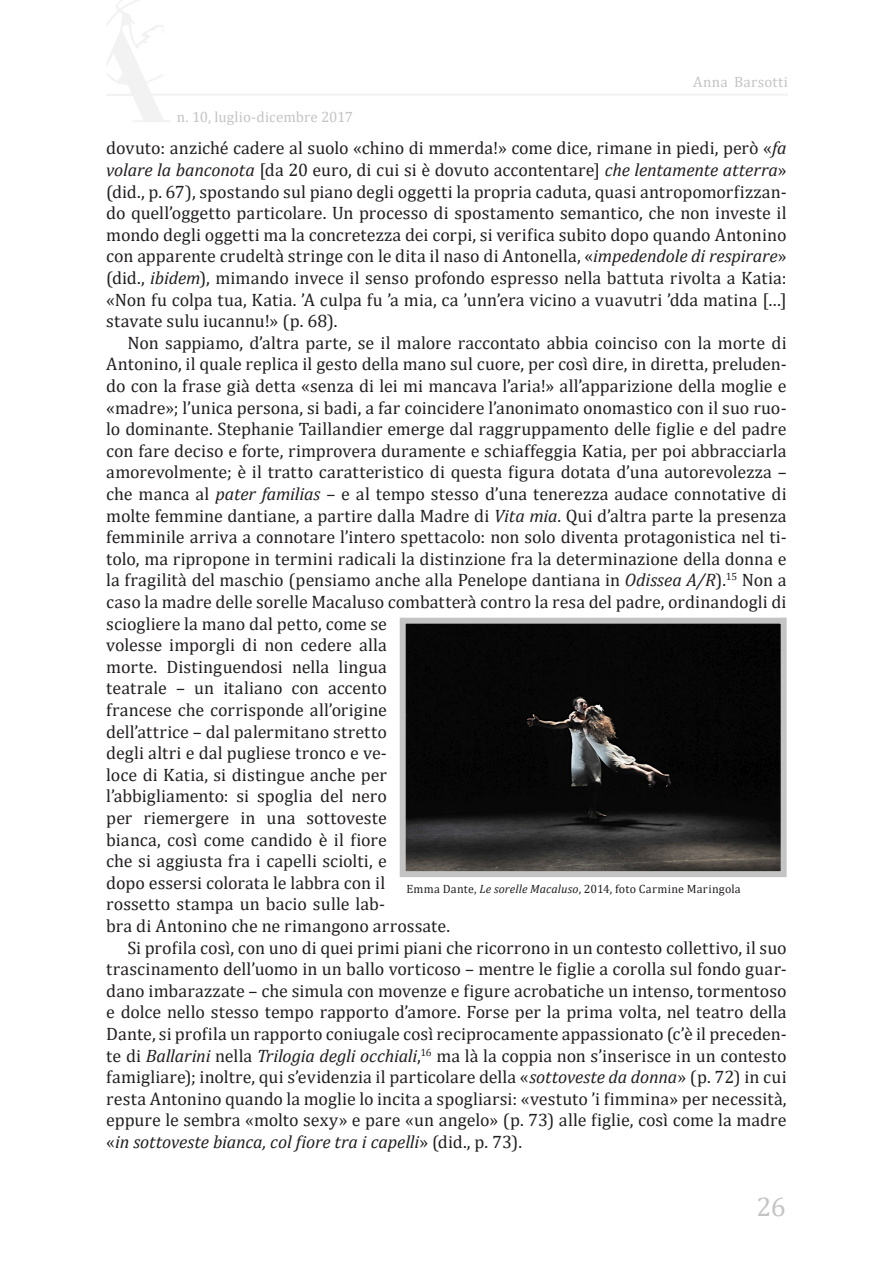
<style>
.page{position:relative;width:893px;height:1263px;background:#fff}
.page>*{position:absolute;margin:0;border:0;box-sizing:border-box;transform-origin:0 0}
.t1{font:27px "Cambria";color:#c4c4c4}
.t2{font:18px/21.6px "Cambria";letter-spacing:.005em;color:#231f20;text-align:justify}
.t3{font:15px "Cambria";letter-spacing:.01em;color:#c4c4c4}
.t4{font:12px "Cambria";letter-spacing:.02em;color:#231f20}
.s1{font-style:italic}
</style>
<div class="page">
<svg style="left:107px;top:0;width:64px;height:122px"></svg>
<hr style="left:131px;top:93px;width:657px;height:3px;background:#f2f3f3">
<img style="left:407px;top:625px;width:373px;height:245px">
<div style="left:400px;top:618px;width:387px;height:259px;border:6px solid #c4c4c4"></div>
<p class="t3" style="left:177px;top:108px;width:178px">n. 10, luglio-dicembre 2017</p>
<p class="t3" style="left:693px;top:72px;width:96px">Anna Barsotti</p>
<p class="t2" style="left:106px;top:137px;width:682px">dovuto: anziché cadere al suolo «chino di mmerda!» come dice, rimane in piedi, però «<span class="s1">fa volare la banconota</span> [da 20 euro, di cui si è dovuto accontentare] <span class="s1">che lentamente atterra</span>» (did., p. 67), spostando sul piano degli oggetti la propria caduta, quasi antropomorfizzan&shy;do quell’oggetto particolare. Un processo di spostamento semantico, che non investe il mondo degli oggetti ma la concretezza dei corpi, si verifica subito dopo quando Antonino con apparente crudeltà stringe con le dita il naso di Antonella, «<span class="s1">impedendole di respirare</span>» (did., <span class="s1">ibidem</span>), mimando invece il senso profondo espresso nella battuta rivolta a Katia: «Non fu colpa tua, Katia. ’A culpa fu ’a mia, ca ’unn’era vicino a vuavutri ’dda matina […] stavate sulu iucannu!» (p. 68).</p>
<p class="t2" style="left:106px;top:331px;width:682px;text-align:left;text-indent:21px">Non sappiamo, d’altra parte, se il malore raccontato abbia coinciso con la morte di Antonino, il quale replica il gesto della mano sul cuore, per così dire, in diretta, preluden&shy;do con la frase già detta «senza di lei mi mancava l’aria!» all’apparizione della moglie e «madre»; l’unica persona, si badi, a far coincidere l’anonimato onomastico con il suo ruo&shy;lo dominante. Stephanie Taillandier emerge dal raggruppamento delle figlie e del padre con fare deciso e forte, rimprovera duramente e schiaffeggia Katia, per poi abbracciarla amorevolmente; è il tratto caratteristico di questa figura dotata d’una autorevolezza – che manca al <span class="s1">pater familias</span> – e al tempo stesso d’una tenerezza audace connotative di molte femmine dantiane, a partire dalla Madre di <span class="s1">Vita mia</span>. Qui d’altra parte la presenza femminile arriva a connotare l’intero spettacolo: non solo diventa protagonistica nel ti&shy;tolo, ma ripropone in termini radicali la distinzione fra la determinazione della donna e la fragilità del maschio (pensiamo anche alla Penelope dantiana in <span class="s1">Odissea A/R</span>).<sup>15</sup> Non a caso la madre delle sorelle Macaluso combatterà contro la resa del padre, ordinandogli di sciogliere la mano dal petto, come se<br>volesse imporgli di non cedere alla<br>morte. Distinguendosi nella lingua<br>teatrale – un italiano con accento<br>francese che corrisponde all’origine<br>dell’attrice – dal palermitano stretto<br>degli altri e dal pugliese tronco e ve-<br>loce di Katia, si distingue anche per<br>l’abbigliamento: si spoglia del nero<br>per riemergere in una sottoveste<br>bianca, così come candido è il fiore<br>che si aggiusta fra i capelli sciolti, e<br>dopo essersi colorata le labbra con il<br>rossetto stampa un bacio sulle lab-<br>bra di Antonino che ne rimangono arrossate.</p>
<p class="t2" style="left:106px;top:936px;width:682px;text-indent:21px">Si profila così, con uno di quei primi piani che ricorrono in un contesto collettivo, il suo trascinamento dell’uomo in un ballo vorticoso – mentre le figlie a corolla sul fondo guar&shy;dano imbarazzate – che simula con movenze e figure acrobatiche un intenso, tormentoso e dolce nello stesso tempo rapporto d’amore. Forse per la prima volta, nel teatro della Dante, si profila un rapporto coniugale così reciprocamente appassionato (c’è il preceden&shy;te di <span class="s1">Ballarini</span> nella <span class="s1">Trilogia degli occhiali</span>,<sup>16</sup> ma là la coppia non s’inserisce in un contesto famigliare); inoltre, qui s’evidenzia il particolare della «<span class="s1">sottoveste da donna</span>» (p. 72) in cui resta Antonino quando la moglie lo incita a spogliarsi: «vestuto ’i fimmina» per necessità, eppure le sembra «molto sexy» e pare «un angelo» (p. 73) alle figlie, così come la madre «<span class="s1">in sottoveste bianca, col fiore tra i capelli</span>» (did., p. 73).</p>
<p class="t4" style="left:406px;top:882px;width:336px">Emma Dante, <span class="s1">Le sorelle Macaluso</span>, 2014, foto Carmine Maringola</p>
<h1 class="t1" style="left:756px;top:1190px;width:31px">26</h1>
</div>
